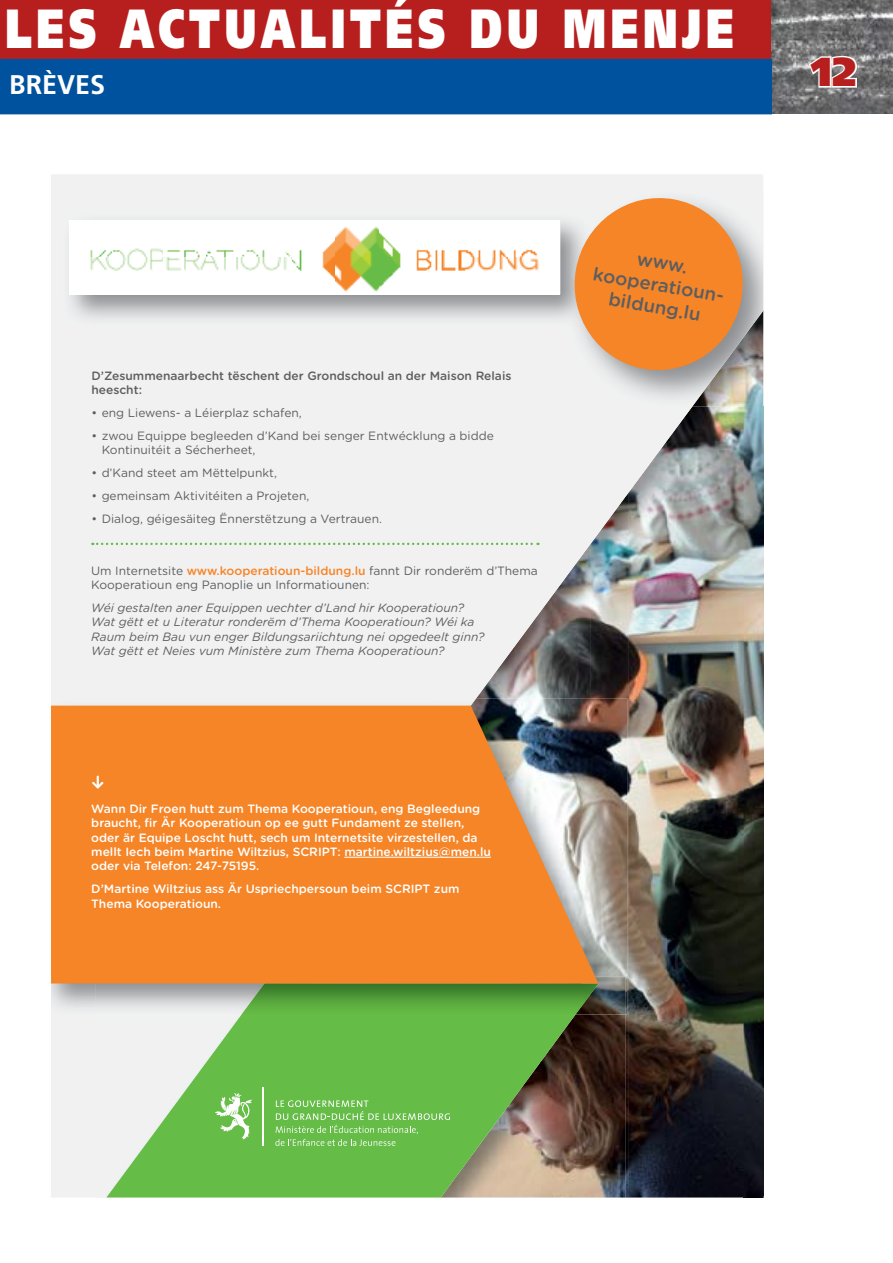
<style>
.page{position:relative;width:893px;height:1263px;background:#fff}
.page>*{position:absolute;margin:0;border:0;box-sizing:border-box;transform-origin:0 0}
.t1{font:900 55.05px "Frutiger";letter-spacing:.11em;color:#fff;scale:.74 1}
.t2{font:900 40.5px "Frutiger";color:#b71f1f}
.t3{font:700 27px "Frutiger";color:#fff}
.t4{font:500 18.6px/22.4px "Gotham Rounded";color:#5d5e5f;text-align:center}
.t5{font:14.4px "Calibri";color:#fff}
.t6{font:12px/14.4px "Gotham Rounded";color:#5d5e5f}
.t7{font:500 12px/14.4px "Gotham Rounded";color:#fff}
.t8{font:italic 12px/14.4px "Gotham Rounded";color:#5d5e5f}
.t9{font:500 12px/14.4px "Gotham Rounded";color:#5d5e5f}
.s1{font-weight:500;color:#f68528}
</style>
<div class="page">
<div style="left:0;top:0;width:771px;height:59px;background:#b71f1f"></div>
<img style="left:771px;top:0;width:122px;height:114px">
<svg style="left:807px;top:54px;width:51px;height:35px"></svg>
<div style="left:0;top:60px;width:771px;height:54px;background:#00529e"></div>
<div style="left:0;top:59px;width:772px;height:55px;border:2px solid #00529e"></div>
<img style="left:51px;top:175px;width:712px;height:1022px">
<img style="left:63px;top:213px;width:503px;height:112px">
<div style="left:69px;top:220px;width:491px;height:74px;background:#fff"></div>
<img style="left:90px;top:226px;width:449px;height:66px">
<img style="left:566px;top:190px;width:197px;height:217px">
<svg style="left:568px;top:191px;width:182px;height:186px;background:#e99d5f"></svg>
<svg style="left:92px;top:543px;width:446px;height:2px"></svg>
<img style="left:598px;top:1014px;width:27px;height:183px">
<div style="left:96px;top:1014px;width:10px;height:183px;background:#f1f1f2"></div>
<svg style="left:106px;top:1014px;width:492px;height:183px;fill:#65bc46"></svg>
<svg style="left:215px;top:1093px;width:37px;height:46px"></svg>
<hr style="left:262px;top:1087px;width:1px;height:59px;background:#fff">
<svg style="left:275px;top:1100px;width:175px;height:46px;background:#76c35b"></svg>
<img style="left:476px;top:699px;width:151px;height:315px">
<img style="left:51px;top:699px;width:267px;height:7px">
<img style="left:318px;top:699px;width:118px;height:7px">
<img style="left:436px;top:699px;width:40px;height:7px">
<img style="left:51px;top:983px;width:45px;height:31px">
<img style="left:598px;top:977px;width:27px;height:37px">
<img style="left:96px;top:983px;width:146px;height:31px">
<img style="left:242px;top:983px;width:356px;height:31px">
<svg style="left:51px;top:706px;width:547px;height:277px;background:#eb8735"></svg>
<svg style="left:92px;top:776px;width:12px;height:13px"></svg>
<hr style="left:344px;top:857px;width:147px;height:1px;background:#fff">
<h1 class="t1" style="left:5px;top:-5px;width:986px">LES ACTUALITÉS DU MENJE</h1>
<h3 class="t3" style="left:9px;top:69px;width:98px">BRÈVES</h3>
<p class="t9" style="left:91px;top:368px;width:421px">D’Zesummenaarbecht tëschent der Grondschoul an der Maison Relais heescht:</p>
<p class="t6" style="left:91px;top:405px;width:212px">• eng Liewens- a Léierplaz schafen,</p>
<p class="t6" style="left:102px;top:428px;width:394px;text-indent:-10px">• zwou Equippe begleeden d’Kand bei senger Entwécklung a bidde<br>Kontinuitéit a Sécherheet,</p>
<p class="t6" style="left:91px;top:465px;width:187px">• d’Kand steet am Mëttelpunkt,</p>
<p class="t6" style="left:91px;top:488px;width:219px">• gemeinsam Aktivitéiten a Projeten,</p>
<p class="t6" style="left:91px;top:511px;width:292px">• Dialog, géigesäiteg Ënnerstëtzung a Vertrauen.</p>
<p class="t6" style="left:91px;top:562px;width:448px">Um Internetsite <span class="s1">www.kooperatioun-bildung.lu</span> fannt Dir ronderëm d’Thema<br>Kooperatioun eng Panoplie un Informatiounen:</p>
<p class="t8" style="left:91px;top:600px;width:395px">Wéi gestalten aner Equippen uechter d’Land hir Kooperatioun?<br>Wat gëtt et u Literatur ronderëm d’Thema Kooperatioun? Wéi ka Raum beim Bau vun enger Bildungsariichtung nei opgedeelt ginn?<br>Wat gëtt et Neies vum Ministère zum Thema Kooperatioun?</p>
<p class="t5" style="left:91px;top:773px;width:15px">↓</p>
<p class="t7" style="left:91px;top:801px;width:401px">Wann Dir Froen hutt zum Thema Kooperatioun, eng Begleedung braucht, fir Är Kooperatioun op ee gutt Fundament ze stellen, oder är Equipe Loscht hutt, sech um Internetsite virzestellen, da mellt Iech beim Martine Wiltzius, SCRIPT: martine.wiltzius@men.lu oder via Telefon: 247-75195.</p>
<p class="t7" style="left:91px;top:881px;width:370px">D’Martine Wiltzius ass Är Uspriechpersoun beim SCRIPT zum<br>Thema Kooperatioun.</p>
<h3 class="t4" style="left:599px;top:239px;width:136px;rotate:10deg">www. kooperatioun&shy;bildung.lu</h3>
<h2 class="t2" style="left:811px;top:47px;width:47px">12</h2>
</div>
